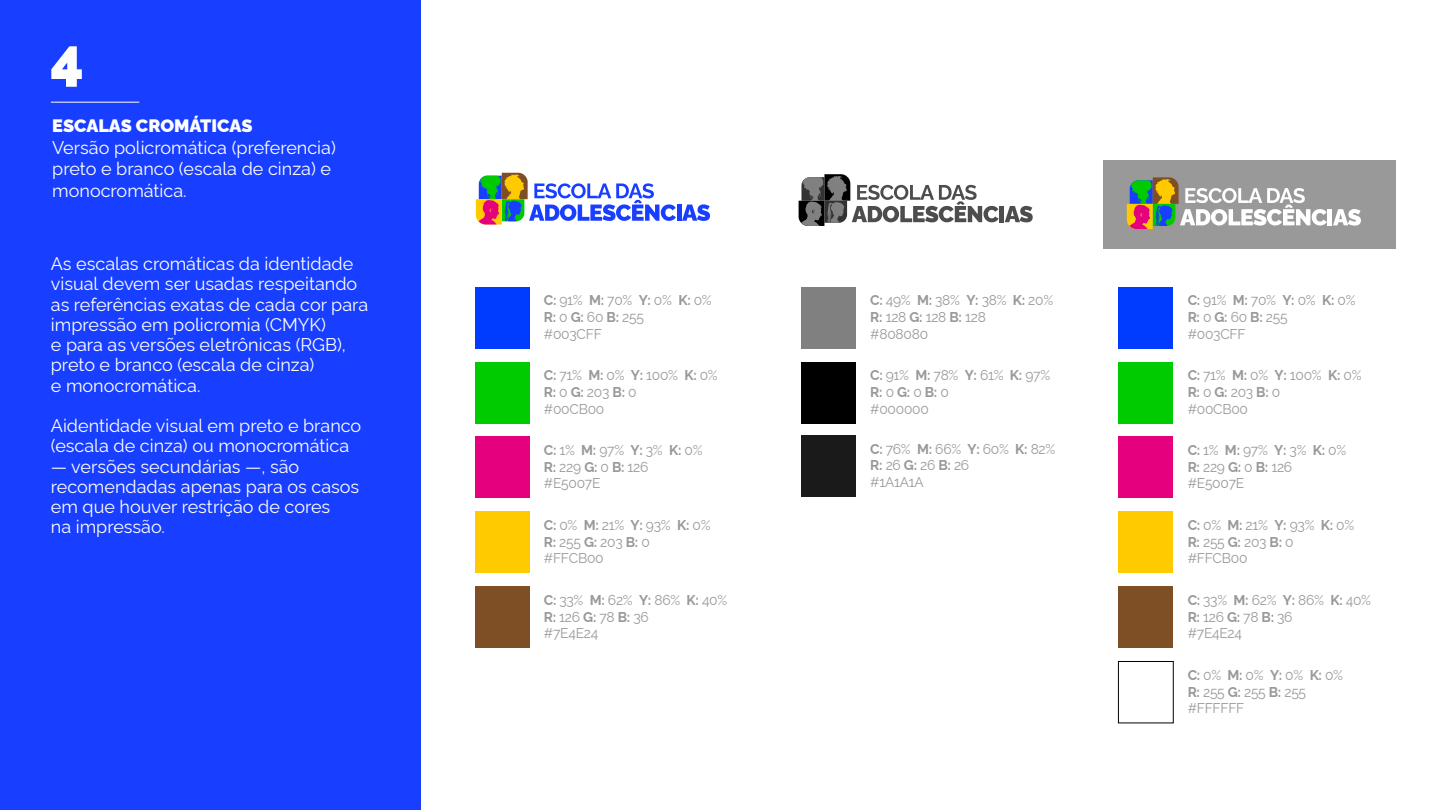
<style>
.page{position:relative;width:1440px;height:810px;background:#fff}
.page>*{position:absolute;margin:0;border:0;box-sizing:border-box;transform-origin:0 0}
.t1{font:900 57px "Rawline";color:#fff}
.t2{font:18px/20.2px "Rawline";color:#fff}
.t3{font:900 18px "Rawline";color:#fff}
.t4{font:14.17px/16.6px "Raleway";letter-spacing:-.02em;color:#999}
.s1{font-weight:700}
</style>
<div class="page">
<div style="left:1103px;top:160px;width:293px;height:89px;background:#999"></div>
<div style="left:0;top:0;width:421px;height:810px;background:#183eff"></div>
<hr style="left:51px;top:102px;width:88px;height:1px;background:#fff">
<div style="left:475px;top:362px;width:55px;height:61px;background:#00cb00"></div>
<div style="left:475px;top:437px;width:55px;height:61px;background:#e5007e"></div>
<div style="left:475px;top:287px;width:55px;height:61px;background:#003cff"></div>
<div style="left:475px;top:512px;width:55px;height:61px;background:#ffcb00"></div>
<div style="left:475px;top:587px;width:55px;height:61px;background:#7e4e24"></div>
<div style="left:1118px;top:362px;width:55px;height:61px;background:#00cb00"></div>
<div style="left:1118px;top:437px;width:55px;height:61px;background:#e5007e"></div>
<div style="left:1118px;top:287px;width:55px;height:61px;background:#003cff"></div>
<div style="left:1118px;top:512px;width:55px;height:61px;background:#ffcb00"></div>
<div style="left:1118px;top:587px;width:55px;height:61px;background:#7e4e24"></div>
<div style="left:1118px;top:661px;width:56px;height:62px;background:#fff;border:1px solid #000"></div>
<div style="left:801px;top:362px;width:55px;height:61px;background:#000"></div>
<div style="left:801px;top:287px;width:55px;height:61px;background:#808080"></div>
<div style="left:801px;top:435px;width:55px;height:62px;background:#1a1a1a"></div>
<hr style="left:1000px;top:206px;width:4px;height:16px;background:#4d4d4d">
<svg style="left:1005px;top:206px;width:28px;height:16px"></svg>
<svg style="left:799px;top:174px;width:200px;height:52px"></svg>
<hr style="left:1328px;top:209px;width:4px;height:16px;background:#fff">
<svg style="left:1333px;top:209px;width:28px;height:17px"></svg>
<svg style="left:1127px;top:177px;width:200px;height:52px"></svg>
<hr style="left:677px;top:205px;width:4px;height:16px;background:#183eff">
<svg style="left:682px;top:204px;width:28px;height:17px"></svg>
<svg style="left:476px;top:173px;width:200px;height:51px"></svg>
<h1 class="t1" style="left:50px;top:23px;width:36px">4</h1>
<p class="t3" style="left:52px;top:112px;width:202px">ESCALAS CROMÁTICAS</p>
<p class="t2" style="left:52px;top:135px;width:285px;line-height:21.6px">Versão policromática (preferencia) preto e branco (escala de cinza) e monocromática.</p>
<p class="t2" style="left:51px;top:252px;width:319px">As escalas cromáticas da identidade visual devem ser usadas respeitando as referências exatas de cada cor para impressão em policromia (CMYK)<br>e para as versões eletrônicas (RGB), preto e branco (escala de cinza)<br>e monocromática.</p>
<p class="t2" style="left:51px;top:414px;width:312px">Aidentidade visual em preto e branco (escala de cinza) ou monocromática</p>
<p class="t2" style="left:51px;top:454px;width:310px">— versões secundárias —, são recomendadas apenas para os casos em que houver restrição de cores<br>na impressão.</p>
<p class="t4" style="left:544px;top:291px;width:169px"><span class="s1">C:</span> 91% <span class="s1">M:</span> 70% <span class="s1">Y:</span> 0% <span class="s1">K:</span> 0%<br><span class="s1">R:</span> 0 <span class="s1">G:</span> 60 <span class="s1">B:</span> 255<br>#003CFF</p>
<p class="t4" style="left:544px;top:366px;width:175px"><span class="s1">C:</span> 71% <span class="s1">M:</span> 0% <span class="s1">Y:</span> 100% <span class="s1">K:</span> 0%<br><span class="s1">R:</span> 0 <span class="s1">G:</span> 203 <span class="s1">B:</span> 0<br>#00CB00</p>
<p class="t4" style="left:544px;top:441px;width:160px"><span class="s1">C:</span> 1% <span class="s1">M:</span> 97% <span class="s1">Y:</span> 3% <span class="s1">K:</span> 0%<br><span class="s1">R:</span> 229 <span class="s1">G:</span> 0 <span class="s1">B:</span> 126 #E5007E</p>
<p class="t4" style="left:544px;top:515px;width:168px"><span class="s1">C:</span> 0% <span class="s1">M:</span> 21% <span class="s1">Y:</span> 93% <span class="s1">K:</span> 0%<br><span class="s1">R:</span> 255 <span class="s1">G:</span> 203 <span class="s1">B:</span> 0 #FFCB00</p>
<p class="t4" style="left:544px;top:590px;width:185px"><span class="s1">C:</span> 33% <span class="s1">M:</span> 62% <span class="s1">Y:</span> 86% <span class="s1">K:</span> 40%<br><span class="s1">R:</span> 126 <span class="s1">G:</span> 78 <span class="s1">B:</span> 36<br>#7E4E24</p>
<p class="t4" style="left:870px;top:291px;width:185px"><span class="s1">C:</span> 49% <span class="s1">M:</span> 38% <span class="s1">Y:</span> 38% <span class="s1">K:</span> 20%<br><span class="s1">R:</span> 128 <span class="s1">G:</span> 128 <span class="s1">B:</span> 128<br>#808080</p>
<p class="t4" style="left:870px;top:366px;width:181px"><span class="s1">C:</span> 91% <span class="s1">M:</span> 78% <span class="s1">Y:</span> 61% <span class="s1">K:</span> 97%<br><span class="s1">R:</span> 0 <span class="s1">G:</span> 0 <span class="s1">B:</span> 0<br>#000000</p>
<p class="t4" style="left:870px;top:439px;width:187px"><span class="s1">C:</span> 76% <span class="s1">M:</span> 66% <span class="s1">Y:</span> 60% <span class="s1">K:</span> 82%<br><span class="s1">R:</span> 26 <span class="s1">G:</span> 26 <span class="s1">B:</span> 26<br>#1A1A1A</p>
<p class="t4" style="left:1188px;top:291px;width:169px"><span class="s1">C:</span> 91% <span class="s1">M:</span> 70% <span class="s1">Y:</span> 0% <span class="s1">K:</span> 0%<br><span class="s1">R:</span> 0 <span class="s1">G:</span> 60 <span class="s1">B:</span> 255<br>#003CFF</p>
<p class="t4" style="left:1188px;top:366px;width:175px"><span class="s1">C:</span> 71% <span class="s1">M:</span> 0% <span class="s1">Y:</span> 100% <span class="s1">K:</span> 0%<br><span class="s1">R:</span> 0 <span class="s1">G:</span> 203 <span class="s1">B:</span> 0<br>#00CB00</p>
<p class="t4" style="left:1188px;top:441px;width:160px"><span class="s1">C:</span> 1% <span class="s1">M:</span> 97% <span class="s1">Y:</span> 3% <span class="s1">K:</span> 0%<br><span class="s1">R:</span> 229 <span class="s1">G:</span> 0 <span class="s1">B:</span> 126 #E5007E</p>
<p class="t4" style="left:1188px;top:515px;width:168px"><span class="s1">C:</span> 0% <span class="s1">M:</span> 21% <span class="s1">Y:</span> 93% <span class="s1">K:</span> 0%<br><span class="s1">R:</span> 255 <span class="s1">G:</span> 203 <span class="s1">B:</span> 0 #FFCB00</p>
<p class="t4" style="left:1188px;top:590px;width:185px"><span class="s1">C:</span> 33% <span class="s1">M:</span> 62% <span class="s1">Y:</span> 86% <span class="s1">K:</span> 40%<br><span class="s1">R:</span> 126 <span class="s1">G:</span> 78 <span class="s1">B:</span> 36<br>#7E4E24</p>
<p class="t4" style="left:1188px;top:665px;width:157px"><span class="s1">C:</span> 0% <span class="s1">M:</span> 0% <span class="s1">Y:</span> 0% <span class="s1">K:</span> 0%<br><span class="s1">R:</span> 255 <span class="s1">G:</span> 255 <span class="s1">B:</span> 255 #FFFFFF</p>
</div>
